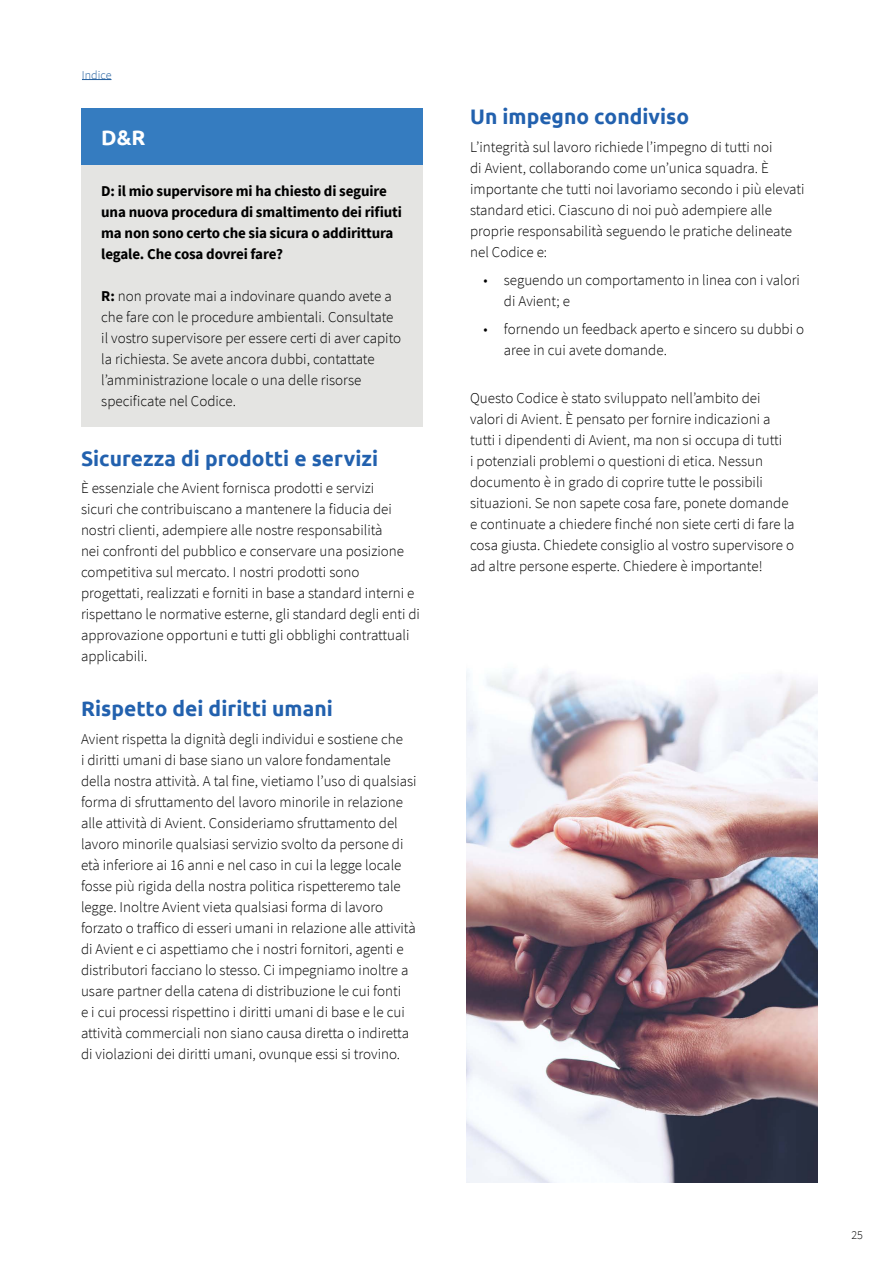
<style>
.page{position:relative;width:893px;height:1263px;background:#fff}
.page>*{position:absolute;margin:0;border:0;box-sizing:border-box;transform-origin:0 0}
.subhead{font:700 21px "Ubuntu";color:#2261ae}
.subhead_white{font:700 21px "Ubuntu";color:#fff}
.main_copy{font:300 15px/21px "Source Sans Pro";color:#000}
.subhead-2{font:300 15px/21px "Source Sans Pro";color:#000}
.main_copy-2{font:700 15px/21px "Source Sans Pro";letter-spacing:-.01em;color:#000}
.t1{font:300 12px "Source Sans Pro";color:#215e9e}
.t2{font:300 12px "Source Sans Pro";color:#000}
.s1{font-weight:700}
</style>
<div class="page">
<svg style="left:82px;top:79px;width:29px;height:1px"></svg>
<div style="left:81px;top:108px;width:342px;height:57px;background:#357cc0"></div>
<div style="left:81px;top:165px;width:342px;height:262px;background:#e4e4e2"></div>
<img style="left:466px;top:670px;width:351px;height:512px">
<p class="t1" style="left:82px;top:67px;width:31px">Indice</p>
<p class="subhead_white" style="left:101px;top:124px;width:46px">D&amp;R</p>
<p class="main_copy-2" style="left:101px;top:181px;width:302px">D: il mio supervisore mi ha chiesto di seguire una nuova procedura di smaltimento dei rifiuti ma non sono certo che sia sicura o addirittura legale. Che cosa dovrei fare?</p>
<p class="main_copy" style="left:101px;top:286px;width:302px"><span class="s1">R:</span> non provate mai a indovinare quando avete a che fare con le procedure ambientali. Consultate il vostro supervisore per essere certi di aver capito la richiesta. Se avete ancora dubbi, contattate l’amministrazione locale o una delle risorse specificate nel Codice.</p>
<p class="subhead" style="left:81px;top:445px;width:299px">Sicurezza di prodotti e servizi</p>
<p class="main_copy" style="left:81px;top:478px;width:341px">È essenziale che Avient fornisca prodotti e servizi<br>sicuri che contribuiscano a mantenere la fiducia dei nostri clienti, adempiere alle nostre responsabilità<br>nei confronti del pubblico e conservare una posizione competitiva sul mercato. I nostri prodotti sono progettati, realizzati e forniti in base a standard interni e rispettano le normative esterne, gli standard degli enti di approvazione opportuni e tutti gli obblighi contrattuali applicabili.</p>
<p class="subhead" style="left:81px;top:696px;width:253px">Rispetto dei diritti umani</p>
<p class="subhead-2" style="left:81px;top:728px;width:337px">Avient rispetta la dignità degli individui e sostiene che<br>i diritti umani di base siano un valore fondamentale della nostra attività. A tal fine, vietiamo l’uso di qualsiasi forma di sfruttamento del lavoro minorile in relazione alle attività di Avient. Consideriamo sfruttamento del lavoro minorile qualsiasi servizio svolto da persone di età inferiore ai 16 anni e nel caso in cui la legge locale fosse più rigida della nostra politica rispetteremo tale legge. Inoltre Avient vieta qualsiasi forma di lavoro forzato o traffico di esseri umani in relazione alle attività di Avient e ci aspettiamo che i nostri fornitori, agenti e distributori facciano lo stesso. Ci impegniamo inoltre a usare partner della catena di distribuzione le cui fonti<br>e i cui processi rispettino i diritti umani di base e le cui attività commerciali non siano causa diretta o indiretta di violazioni dei diritti umani, ovunque essi si trovino.</p>
<p class="subhead" style="left:470px;top:104px;width:221px">Un impegno condiviso</p>
<p class="main_copy" style="left:470px;top:137px;width:336px">L’integrità sul lavoro richiede l’impegno di tutti noi<br>di Avient, collaborando come un’unica squadra. È importante che tutti noi lavoriamo secondo i più elevati standard etici. Ciascuno di noi può adempiere alle proprie responsabilità seguendo le pratiche delineate nel Codice e:</p>
<p class="subhead-2" style="left:504px;top:269px;width:298px;text-indent:-20px">• seguendo un comportamento in linea con i valori di Avient; e</p>
<p class="subhead-2" style="left:504px;top:318px;width:302px;text-indent:-20px">• fornendo un feedback aperto e sincero su dubbi o aree in cui avete domande.</p>
<p class="main_copy" style="left:470px;top:388px;width:326px">Questo Codice è stato sviluppato nell’ambito dei valori di Avient. È pensato per fornire indicazioni a tutti i dipendenti di Avient, ma non si occupa di tutti<br>i potenziali problemi o questioni di etica. Nessun documento è in grado di coprire tutte le possibili situazioni. Se non sapete cosa fare, ponete domande e continuate a chiedere finché non siete certi di fare la cosa giusta. Chiedete consiglio al vostro supervisore o ad altre persone esperte. Chiedere è importante!</p>
<p class="t2" style="left:852px;top:1227px;width:13px">25</p>
</div>
